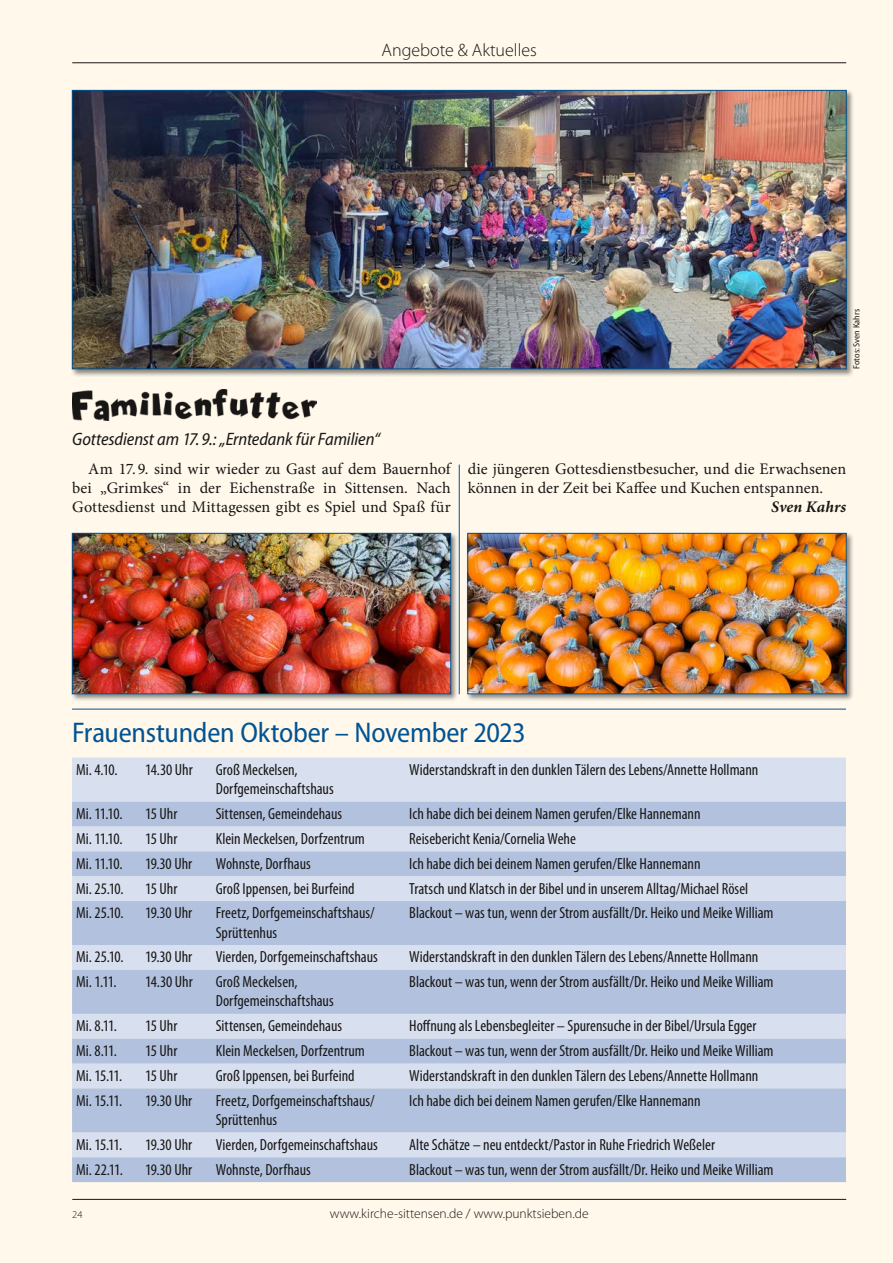
<style>
.page{position:relative;width:893px;height:1263px;background:#fff8eb}
.page>*{position:absolute;margin:0;border:0;box-sizing:border-box;transform-origin:0 0}
._010_Überschrift{font:semi-condensed 28.5px "Myriad Pro";letter-spacing:-.01em;color:#005392}
._011_Zwischenüberschrift{font:italic semi-condensed 18px "Myriad Pro";letter-spacing:-.005em;color:#181716}
.t1{font:300 18px "Myriad Pro";color:#181716}
._020_Fließtext_ohne_Einzug{font:condensed 16.2px/19.2px "Myriad Pro";color:#181716}
._021_Fließtext{font:16.2px/19.2px "Minion Pro";color:#181716;text-align:justify}
._021_Fließtext-2{font:italic 700 16.2px "Minion Pro";letter-spacing:.005em;color:#181716}
.t2{font:300 13.5px "Myriad Pro";color:#181716}
.t3{font:300 10.5px "Myriad Pro";color:#181716}
.BU{font:semi-condensed 9px "Myriad Pro";color:#181716}
</style>
<div class="page">
<hr style="left:72px;top:62px;width:774px;height:1px;background:#181716">
<hr style="left:72px;top:1199px;width:774px;height:1px;background:#181716">
<div style="left:70px;top:531px;width:389px;height:170px;background:#181716;opacity:.5"></div>
<img style="left:74px;top:535px;width:375px;height:157px">
<div style="left:72px;top:533px;width:379px;height:161px;border:1px solid #005392"></div>
<div style="left:466px;top:531px;width:388px;height:170px;background:#181716;opacity:.5"></div>
<img style="left:469px;top:535px;width:376px;height:157px">
<div style="left:467px;top:533px;width:380px;height:161px;border:1px solid #005392"></div>
<div style="left:70px;top:88px;width:784px;height:289px;background:#181716;opacity:.5"></div>
<img style="left:74px;top:92px;width:771px;height:275px">
<div style="left:72px;top:758px;width:774px;height:44px;background:#d8dfef"></div>
<svg style="left:72px;top:802px;width:774px;height:380px;background:#c1cde4"></svg>
<img style="left:72px;top:389px;width:245px;height:31px">
<hr style="left:459px;top:465px;width:1px;height:229px;background:#005392">
<hr style="left:72px;top:709px;width:774px;height:1px;background:#005392">
<p class="t1" style="left:381px;top:39px;width:157px">Angebote &amp; Aktuelles</p>
<p class="BU" style="left:851px;top:369px;width:61px;rotate:-90deg">Fotos: Sven Kahrs</p>
<p class="_011_Zwischenüberschrift" style="left:72px;top:428px;width:309px">Gottesdienst am 17. 9.: „Erntedank für Familien“</p>
<p class="_021_Fließtext" style="left:72px;top:459px;width:380px;text-indent:16px">Am 17. 9. sind wir wieder zu Gast auf dem Bauernhof bei „Grimkes“ in der Eichenstraße in Sittensen. Nach Gottesdienst und Mittagessen gibt es Spiel und Spaß für</p>
<p class="_021_Fließtext" style="left:468px;top:459px;width:380px">die jüngeren Gottesdienstbesucher, und die Erwachsenen können in der Zeit bei Kaffee und Kuchen entspannen.</p>
<p class="_021_Fließtext-2" style="left:771px;top:496px;width:76px">Sven Kahrs</p>
<p class="_010_Überschrift" style="left:72px;top:715px;width:455px">Frauenstunden Oktober – November 2023</p>
<p class="_020_Fließtext_ohne_Einzug" style="left:76px;top:760px;width:43px">Mi. 4.10.</p>
<p class="_020_Fließtext_ohne_Einzug" style="left:145px;top:760px;width:49px">14.30 Uhr</p>
<p class="_020_Fließtext_ohne_Einzug" style="left:216px;top:760px;width:119px">Groß Meckelsen,<br>Dorfgemeinschaftshaus</p>
<p class="_020_Fließtext_ohne_Einzug" style="left:409px;top:760px;width:351px">Widerstandskraft in den dunklen Tälern des Lebens/Annette Hollmann</p>
<p class="_020_Fließtext_ohne_Einzug" style="left:76px;top:804px;width:48px">Mi. 11.10.</p>
<p class="_020_Fließtext_ohne_Einzug" style="left:145px;top:804px;width:34px">15 Uhr</p>
<p class="_020_Fließtext_ohne_Einzug" style="left:216px;top:804px;width:128px">Sittensen, Gemeindehaus</p>
<p class="_020_Fließtext_ohne_Einzug" style="left:409px;top:804px;width:293px">Ich habe dich bei deinem Namen gerufen/Elke Hannemann</p>
<p class="_020_Fließtext_ohne_Einzug" style="left:76px;top:829px;width:48px">Mi. 11.10.</p>
<p class="_020_Fließtext_ohne_Einzug" style="left:145px;top:829px;width:34px">15 Uhr</p>
<p class="_020_Fließtext_ohne_Einzug" style="left:216px;top:829px;width:151px">Klein Meckelsen, Dorfzentrum</p>
<p class="_020_Fließtext_ohne_Einzug" style="left:409px;top:829px;width:168px">Reisebericht Kenia/Cornelia Wehe</p>
<p class="_020_Fließtext_ohne_Einzug" style="left:76px;top:853px;width:48px">Mi. 11.10.</p>
<p class="_020_Fließtext_ohne_Einzug" style="left:145px;top:853px;width:48px">19.30 Uhr</p>
<p class="_020_Fließtext_ohne_Einzug" style="left:216px;top:853px;width:97px">Wohnste, Dorfhaus</p>
<p class="_020_Fließtext_ohne_Einzug" style="left:409px;top:853px;width:293px">Ich habe dich bei deinem Namen gerufen/Elke Hannemann</p>
<p class="_020_Fließtext_ohne_Einzug" style="left:76px;top:878px;width:49px">Mi. 25.10.</p>
<p class="_020_Fließtext_ohne_Einzug" style="left:145px;top:878px;width:34px">15 Uhr</p>
<p class="_020_Fließtext_ohne_Einzug" style="left:216px;top:878px;width:140px">Groß Ippensen, bei Burfeind</p>
<p class="_020_Fließtext_ohne_Einzug" style="left:409px;top:878px;width:340px">Tratsch und Klatsch in der Bibel und in unserem Alltag/Michael Rösel</p>
<p class="_020_Fließtext_ohne_Einzug" style="left:76px;top:903px;width:49px">Mi. 25.10.</p>
<p class="_020_Fließtext_ohne_Einzug" style="left:145px;top:903px;width:48px">19.30 Uhr</p>
<p class="_020_Fließtext_ohne_Einzug" style="left:216px;top:903px;width:160px">Freetz, Dorfgemeinschaftshaus/<br>Sprüttenhus</p>
<p class="_020_Fließtext_ohne_Einzug" style="left:409px;top:903px;width:366px">Blackout – was tun, wenn der Strom ausfällt/Dr. Heiko und Meike William</p>
<p class="_020_Fließtext_ohne_Einzug" style="left:76px;top:947px;width:49px">Mi. 25.10.</p>
<p class="_020_Fließtext_ohne_Einzug" style="left:145px;top:947px;width:48px">19.30 Uhr</p>
<p class="_020_Fließtext_ohne_Einzug" style="left:216px;top:947px;width:164px">Vierden, Dorfgemeinschaftshaus</p>
<p class="_020_Fließtext_ohne_Einzug" style="left:409px;top:947px;width:351px">Widerstandskraft in den dunklen Tälern des Lebens/Annette Hollmann</p>
<p class="_020_Fließtext_ohne_Einzug" style="left:76px;top:972px;width:42px">Mi. 1.11.</p>
<p class="_020_Fließtext_ohne_Einzug" style="left:145px;top:972px;width:49px">14.30 Uhr</p>
<p class="_020_Fließtext_ohne_Einzug" style="left:216px;top:972px;width:119px">Groß Meckelsen,<br>Dorfgemeinschaftshaus</p>
<p class="_020_Fließtext_ohne_Einzug" style="left:409px;top:972px;width:366px">Blackout – was tun, wenn der Strom ausfällt/Dr. Heiko und Meike William</p>
<p class="_020_Fließtext_ohne_Einzug" style="left:76px;top:1016px;width:42px">Mi. 8.11.</p>
<p class="_020_Fließtext_ohne_Einzug" style="left:145px;top:1016px;width:34px">15 Uhr</p>
<p class="_020_Fließtext_ohne_Einzug" style="left:216px;top:1016px;width:128px">Sittensen, Gemeindehaus</p>
<p class="_020_Fließtext_ohne_Einzug" style="left:409px;top:1016px;width:349px">Hoffnung als Lebensbegleiter – Spurensuche in der Bibel/Ursula Egger</p>
<p class="_020_Fließtext_ohne_Einzug" style="left:76px;top:1041px;width:42px">Mi. 8.11.</p>
<p class="_020_Fließtext_ohne_Einzug" style="left:145px;top:1041px;width:34px">15 Uhr</p>
<p class="_020_Fließtext_ohne_Einzug" style="left:216px;top:1041px;width:151px">Klein Meckelsen, Dorfzentrum</p>
<p class="_020_Fließtext_ohne_Einzug" style="left:409px;top:1041px;width:366px">Blackout – was tun, wenn der Strom ausfällt/Dr. Heiko und Meike William</p>
<p class="_020_Fließtext_ohne_Einzug" style="left:76px;top:1066px;width:47px">Mi. 15.11.</p>
<p class="_020_Fließtext_ohne_Einzug" style="left:145px;top:1066px;width:34px">15 Uhr</p>
<p class="_020_Fließtext_ohne_Einzug" style="left:216px;top:1066px;width:140px">Groß Ippensen, bei Burfeind</p>
<p class="_020_Fließtext_ohne_Einzug" style="left:409px;top:1066px;width:351px">Widerstandskraft in den dunklen Tälern des Lebens/Annette Hollmann</p>
<p class="_020_Fließtext_ohne_Einzug" style="left:76px;top:1091px;width:47px">Mi. 15.11.</p>
<p class="_020_Fließtext_ohne_Einzug" style="left:145px;top:1091px;width:48px">19.30 Uhr</p>
<p class="_020_Fließtext_ohne_Einzug" style="left:216px;top:1091px;width:160px">Freetz, Dorfgemeinschaftshaus/<br>Sprüttenhus</p>
<p class="_020_Fließtext_ohne_Einzug" style="left:409px;top:1091px;width:293px">Ich habe dich bei deinem Namen gerufen/Elke Hannemann</p>
<p class="_020_Fließtext_ohne_Einzug" style="left:76px;top:1135px;width:47px">Mi. 15.11.</p>
<p class="_020_Fließtext_ohne_Einzug" style="left:145px;top:1135px;width:48px">19.30 Uhr</p>
<p class="_020_Fließtext_ohne_Einzug" style="left:216px;top:1135px;width:164px">Vierden, Dorfgemeinschaftshaus</p>
<p class="_020_Fließtext_ohne_Einzug" style="left:409px;top:1135px;width:307px">Alte Schätze – neu entdeckt/Pastor in Ruhe Friedrich Weßeler</p>
<p class="_020_Fließtext_ohne_Einzug" style="left:76px;top:1159px;width:48px">Mi. 22.11.</p>
<p class="_020_Fließtext_ohne_Einzug" style="left:145px;top:1159px;width:48px">19.30 Uhr</p>
<p class="_020_Fließtext_ohne_Einzug" style="left:216px;top:1159px;width:97px">Wohnste, Dorfhaus</p>
<p class="_020_Fließtext_ohne_Einzug" style="left:409px;top:1159px;width:366px">Blackout – was tun, wenn der Strom ausfällt/Dr. Heiko und Meike William</p>
<p class="t3" style="left:72px;top:1208px;width:12px">24</p>
<p class="t2" style="left:330px;top:1205px;width:260px">www.kirche-sittensen.de / www.punktsieben.de</p>
</div>
